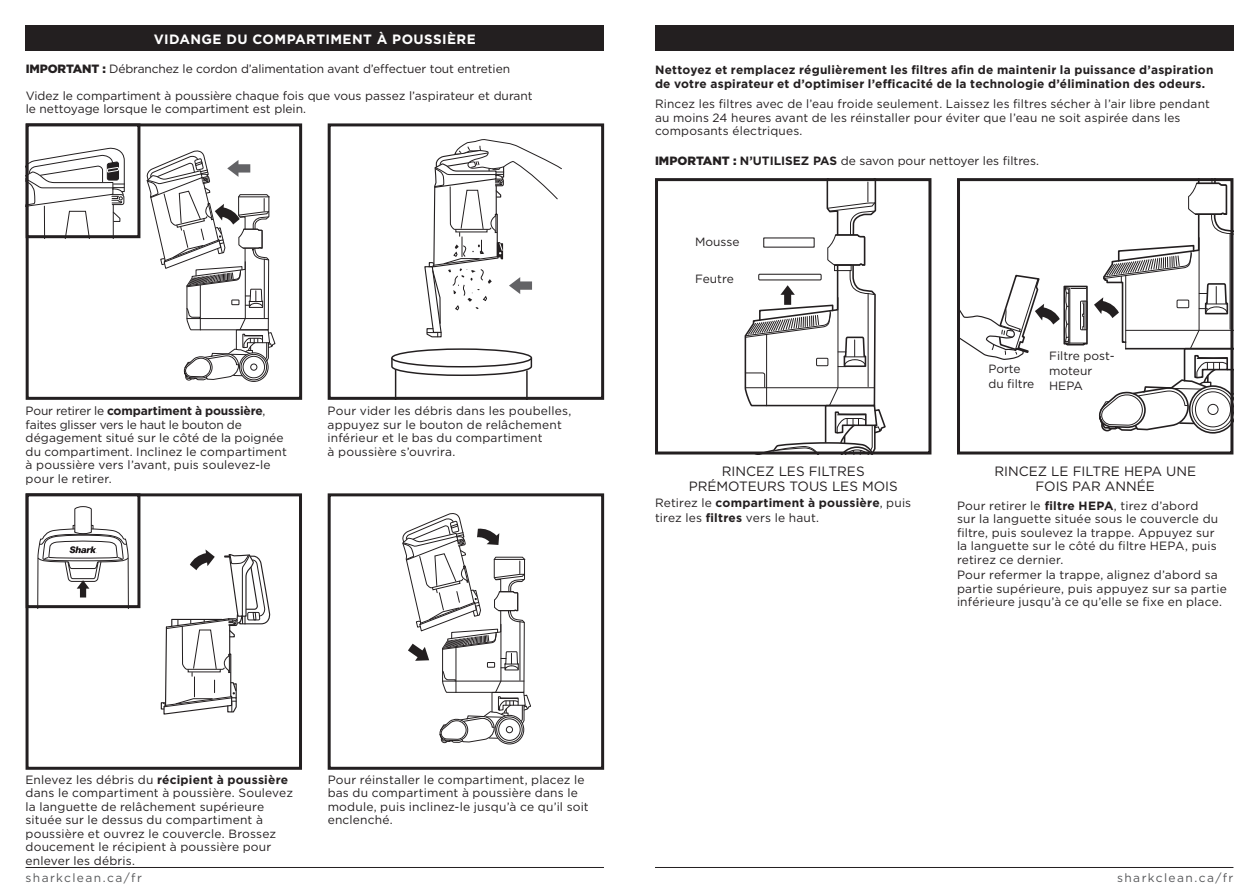
<style>
.page{position:relative;width:1259px;height:893px;background:#fff}
.page>*{position:absolute;margin:0;border:0;box-sizing:border-box;transform-origin:0 0}
.t1{font:13.5px/15px "Gotham";color:#231f20;text-align:center}
.t2{font:700 13.5px "Gotham";letter-spacing:.03em;color:#fff}
.t3{font:12px/13.5px "Gotham";letter-spacing:.01em;color:#231f20}
.t4{font:700 12px/13.5px "Gotham";letter-spacing:.02em;color:#231f20}
.t5{font:12px/26.2px "Gotham";letter-spacing:-.01em;color:#231f20}
.t6{font:12px "Gotham";letter-spacing:.115em;color:#57585a}
.s1{font-weight:900}
.s2{font-weight:700}
</style>
<div class="page">
<hr style="left:655px;top:867px;width:578px;height:1px;background:#231f20">
<hr style="left:26px;top:867px;width:578px;height:1px;background:#231f20">
<div style="left:26px;top:26px;width:578px;height:25px;background:#231f20"></div>
<div style="left:239px;top:352px;width:30px;height:30px;border:1px solid #231f20;border-radius:50%"></div>
<div style="left:26px;top:123px;width:276px;height:277px;border:3px solid #231f20"></div>
<svg style="left:30px;top:148px;width:95px;height:86px"></svg>
<div style="left:26px;top:123px;width:114px;height:115px;border:3px solid #231f20"></div>
<div style="left:494px;top:715px;width:30px;height:30px;border:1px solid #231f20;border-radius:50%"></div>
<div style="left:328px;top:493px;width:276px;height:277px;border:3px solid #231f20"></div>
<svg style="left:391px;top:357px;width:142px;height:20px"></svg>
<div style="left:392px;top:349px;width:139px;height:18px;background:#fff;border-radius:50%"></div>
<div style="left:391px;top:348px;width:141px;height:19px;border:1px solid #231f20;border-radius:50%"></div>
<hr style="left:395px;top:370px;width:1px;height:30px;background:#231f20">
<hr style="left:526px;top:370px;width:1px;height:30px;background:#231f20">
<div style="left:328px;top:123px;width:276px;height:277px;border:3px solid #231f20"></div>
<div style="left:26px;top:493px;width:276px;height:277px;border:3px solid #231f20"></div>
<svg style="left:424px;top:139px;width:138px;height:199px"></svg>
<svg style="left:146px;top:150px;width:130px;height:231px"></svg>
<svg style="left:160px;top:549px;width:110px;height:166px"></svg>
<svg style="left:402px;top:513px;width:129px;height:231px"></svg>
<div style="left:655px;top:178px;width:276px;height:276px;border:3px solid #231f20"></div>
<div style="left:957px;top:178px;width:276px;height:276px;border:3px solid #231f20"></div>
<svg style="left:738px;top:178px;width:149px;height:276px"></svg>
<svg style="left:957px;top:254px;width:131px;height:106px"></svg>
<svg style="left:1094px;top:178px;width:139px;height:256px"></svg>
<div style="left:26px;top:493px;width:114px;height:115px;border:3px solid #231f20"></div>
<svg style="left:37px;top:506px;width:92px;height:102px"></svg>
<div style="left:655px;top:26px;width:578px;height:25px;background:#231f20"></div>
<p class="t2" style="left:154px;top:30px;width:323px">VIDANGE DU COMPARTIMENT À POUSSIÈRE</p>
<p class="t5" style="left:26px;top:56px;width:508px"><span class="s1">IMPORTANT :</span> Débranchez le cordon d’alimentation avant d’effectuer tout entretien<br>Videz le compartiment à poussière chaque fois que vous passez l’aspirateur et durant</p>
<p class="t3" style="left:26px;top:102px;width:282px">le nettoyage lorsque le compartiment est plein.</p>
<p class="t3" style="left:26px;top:404px;width:263px">Pour retirer le <span class="s2">compartiment à poussière</span>, faites glisser vers le haut le bouton de dégagement situé sur le côté de la poignée du compartiment. Inclinez le compartiment à poussière vers l’avant, puis soulevez-le pour le retirer.</p>
<p class="t3" style="left:328px;top:404px;width:245px">Pour vider les débris dans les poubelles, appuyez sur le bouton de relâchement inférieur et le bas du compartiment<br>à poussière s’ouvrira.</p>
<p class="t3" style="left:26px;top:772px;width:269px">Enlevez les débris du <span class="s2">récipient à poussière </span>dans le compartiment à poussière. Soulevez la languette de relâchement supérieure située sur le dessus du compartiment à poussière et ouvrez le couvercle. Brossez doucement le récipient à poussière pour enlever les débris.</p>
<p class="t3" style="left:328px;top:772px;width:263px">Pour réinstaller le compartiment, placez le bas du compartiment à poussière dans le module, puis inclinez-le jusqu’à ce qu’il soit enclenché.</p>
<p class="t4" style="left:655px;top:63px;width:560px">Nettoyez et remplacez régulièrement les filtres afin de maintenir la puissance d’aspiration de votre aspirateur et d’optimiser l’efficacité de la technologie d’élimination des odeurs.</p>
<p class="t3" style="left:655px;top:97px;width:556px">Rincez les filtres avec de l’eau froide seulement. Laissez les filtres sécher à l’air libre pendant au moins 24 heures avant de les réinstaller pour éviter que l’eau ne soit aspirée dans les composants électriques.</p>
<p class="t3" style="left:655px;top:154px;width:385px"><span class="s1">IMPORTANT :</span> <span class="s2">N’UTILISEZ PAS</span> de savon pour nettoyer les filtres.</p>
<p class="t3" style="left:695px;top:235px;width:46px">Mousse</p>
<p class="t3" style="left:695px;top:271px;width:40px">Feutre</p>
<p class="t1" style="left:688px;top:464px;width:211px">RINCEZ LES FILTRES<br>PRÉMOTEURS TOUS LES MOIS</p>
<p class="t3" style="left:655px;top:495px;width:258px;line-height:15px">Retirez le <span class="s2">compartiment à poussière</span>, puis tirez les <span class="s2">filtres</span> vers le haut.</p>
<p class="t3" style="left:988px;top:362px;width:47px;line-height:14.4px">Porte du filtre</p>
<p class="t3" style="left:1049px;top:348px;width:67px;line-height:15px">Filtre post&shy;moteur<br>HEPA</p>
<p class="t1" style="left:994px;top:464px;width:203px">RINCEZ LE FILTRE HEPA UNE<br>FOIS PAR ANNÉE</p>
<p class="t3" style="left:957px;top:498px;width:263px">Pour retirer le <span class="s2">filtre HEPA</span>, tirez d’abord sur la languette située sous le couvercle du filtre, puis soulevez la trappe. Appuyez sur la languette sur le côté du filtre HEPA, puis retirez ce dernier.</p>
<p class="t3" style="left:957px;top:568px;width:271px">Pour refermer la trappe, alignez d’abord sa partie supérieure, puis appuyez sur sa partie inférieure jusqu’à ce qu’elle se fixe en place.</p>
<p class="t6" style="left:26px;top:870px;width:118px">sharkclean.ca/fr</p>
<p class="t6" style="left:1117px;top:870px;width:118px">sharkclean.ca/fr</p>
</div>
